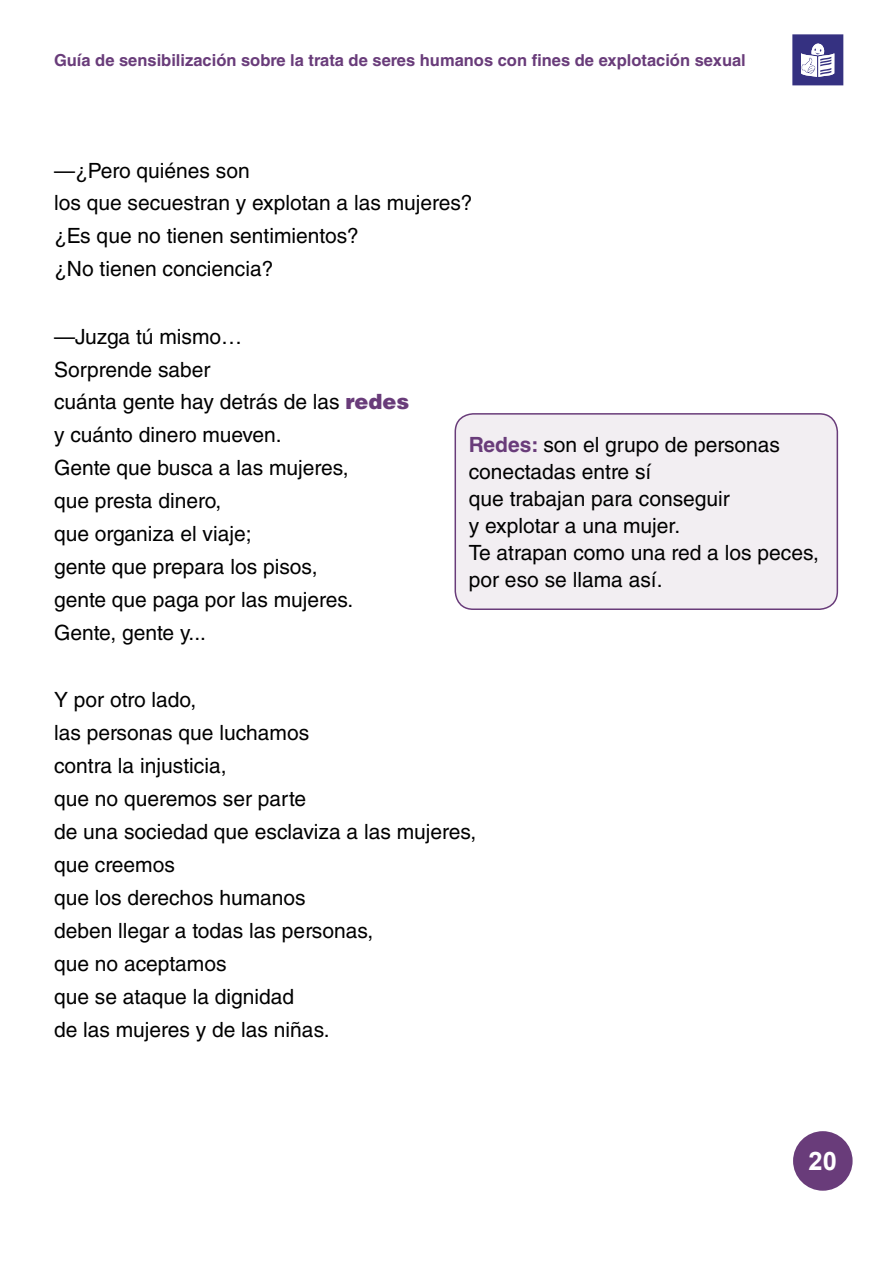
<style>
.page{position:relative;width:893px;height:1263px;background:#fff}
.page>*{position:absolute;margin:0;border:0;box-sizing:border-box;transform-origin:0 0}
.t1{font:700 25.5px "Arial";color:#fff}
.t2{font:21px/33px "Helvetica LT Std";color:#000}
.t3{font:700 16.5px "Helvetica LT Std";color:#693c7a}
.s1{font-weight:900;color:#693c7a}
.s2{font-weight:700;color:#693c7a}
</style>
<div class="page">
<div style="left:793px;top:1131px;width:60px;height:60px;background:#693c7a;border-radius:50%"></div>
<svg style="left:792px;top:34px;width:51px;height:51px"></svg>
<div style="left:455px;top:414px;width:382px;height:195px;background:#f2eef2;border-radius:18px"></div>
<div style="left:455px;top:413px;width:383px;height:197px;border:2px solid #693c7a;border-radius:18px"></div>
<p class="t3" style="left:54px;top:50px;width:693px">Guía de sensibilización sobre la trata de seres humanos con fines de explotación sexual</p>
<p class="t2" style="left:54px;top:154px;width:420px">—¿Pero quiénes son<br>los que secuestran y explotan a las mujeres? ¿Es que no tienen sentimientos?<br>¿No tienen conciencia?</p>
<p class="t2" style="left:54px;top:320px;width:357px">—Juzga tú mismo…<br>Sorprende saber<br>cuánta gente hay detrás de las <span class="s1">redes </span>y cuánto dinero mueven.<br>Gente que busca a las mujeres,<br>que presta dinero,<br>que organiza el viaje;<br>gente que prepara los pisos,<br>gente que paga por las mujeres.<br>Gente, gente y...</p>
<p class="t2" style="left:469px;top:431px;width:352px;line-height:27px"><span class="s2">Redes:</span> son el grupo de personas conectadas entre sí<br>que trabajan para conseguir<br>y explotar a una mujer.<br>Te atrapan como una red a los peces, por eso se llama así.</p>
<p class="t2" style="left:54px;top:683px;width:424px">Y por otro lado,<br>las personas que luchamos<br>contra la injusticia,<br>que no queremos ser parte<br>de una sociedad que esclaviza a las mujeres, que creemos<br>que los derechos humanos<br>deben llegar a todas las personas,<br>que no aceptamos<br>que se ataque la dignidad<br>de las mujeres y de las niñas.</p>
<p class="t1" style="left:809px;top:1143px;width:30px">20</p>
</div>
